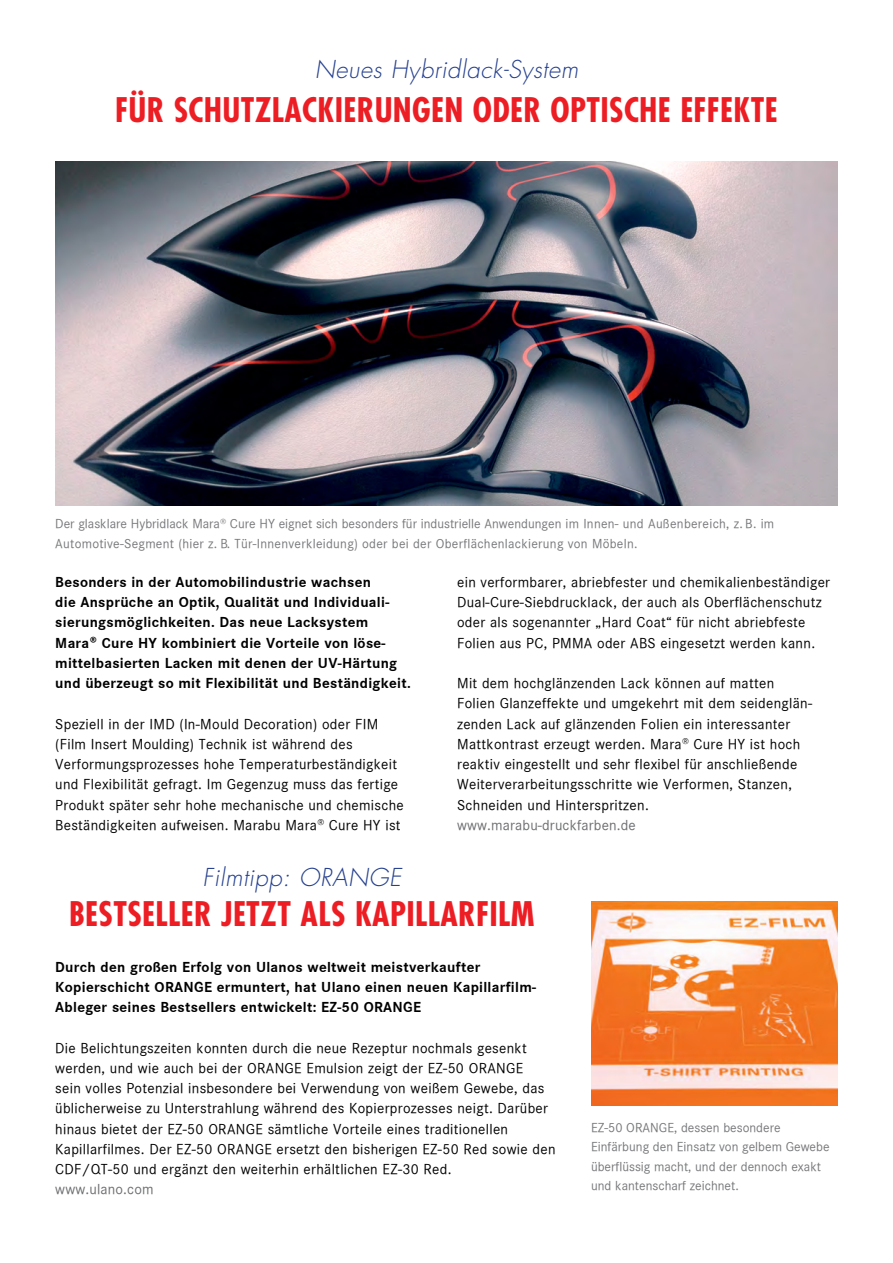
<style>
.page{position:relative;width:893px;height:1263px;background:#fff}
.page>*{position:absolute;margin:0;border:0;box-sizing:border-box;transform-origin:0 0}
.t1{font:700 condensed 33px "Futura";letter-spacing:.01em;color:#ed1d24}
.t2{font:italic 300 24px "Futura";letter-spacing:.02em;color:#25408f}
.t3{font:15px/20.2px "Corporate S";letter-spacing:.02em;color:#000}
.t4{font:15px/20.2px "Corporate S Bold";letter-spacing:.02em;color:#000}
.t5{font:15px "Corporate S";letter-spacing:.01em;color:#6d6e71}
.t6{font:13.5px/19.5px "Corporate S";letter-spacing:.02em;color:#77787b}
.t7{font:13.5px/19.5px "Corporate S";color:#77787b}
</style>
<div class="page">
<img style="left:55px;top:162px;width:783px;height:343px">
<img style="left:591px;top:901px;width:247px;height:204px">
<h2 class="t2" style="left:315px;top:55px;width:265px">Neues Hybridlack-System</h2>
<h1 class="t1" style="left:115px;top:89px;width:664px">FÜR SCHUTZLACKIERUNGEN ODER OPTISCHE EFFEKTE</h1>
<p class="t6" style="left:55px;top:514px;width:720px">Der glasklare Hybridlack Mara<sup>®</sup> Cure HY eignet sich besonders für industrielle Anwendungen im Innen- und Außenbereich, z. B. im<br>Automotive-Segment (hier z. B. Tür-Innenverkleidung) oder bei der Oberflächenlackierung von Möbeln.</p>
<p class="t3" style="left:457px;top:572px;width:375px">ein verformbarer, abriebfester und chemikalienbeständiger Dual-Cure-Siebdrucklack, der auch als Oberflächenschutz oder als sogenannter „Hard Coat“ für nicht abriebfeste Folien aus PC, PMMA oder ABS eingesetzt werden kann.</p>
<p class="t3" style="left:457px;top:673px;width:357px">Mit dem hochglänzenden Lack können auf matten Folien Glanzeffekte und umgekehrt mit dem seidenglän&shy;zenden Lack auf glänzenden Folien ein interessanter Mattkontrast erzeugt werden. Mara<sup>®</sup> Cure HY ist hoch reaktiv eingestellt und sehr flexibel für anschließende Weiterverarbeitungsschritte wie Verformen, Stanzen, Schneiden und Hinterspritzen.</p>
<p class="t5" style="left:457px;top:816px;width:180px">www.marabu-druckfarben.de</p>
<h2 class="t2" style="left:203px;top:863px;width:200px">Filmtipp: ORANGE</h2>
<p class="t4" style="left:55px;top:572px;width:357px">Besonders in der Automobilindustrie wachsen<br>die Ansprüche an Optik, Qualität und Individuali&shy;sierungsmöglichkeiten. Das neue Lacksystem Mara® Cure HY kombiniert die Vorteile von löse&shy;mittelbasierten Lacken mit denen der UV-Härtung und überzeugt so mit Flexibilität und Beständigkeit.</p>
<p class="t3" style="left:55px;top:714px;width:350px">Speziell in der IMD (In-Mould Decoration) oder FIM (Film Insert Moulding) Technik ist während des Verformungsprozesses hohe Temperaturbeständigkeit und Flexibilität gefragt. Im Gegenzug muss das fertige Produkt später sehr hohe mechanische und chemische Beständigkeiten aufweisen. Marabu Mara<sup>®</sup> Cure HY ist</p>
<h1 class="t1" style="left:69px;top:893px;width:467px">BESTSELLER JETZT ALS KAPILLARFILM</h1>
<p class="t4" style="left:55px;top:957px;width:482px">Durch den großen Erfolg von Ulanos weltweit meistverkaufter<br>Kopierschicht ORANGE ermuntert, hat Ulano einen neuen Kapillarfilm-<br>Ableger seines Bestsellers entwickelt: EZ-50 ORANGE</p>
<p class="t3" style="left:55px;top:1038px;width:502px">Die Belichtungszeiten konnten durch die neue Rezeptur nochmals gesenkt werden, und wie auch bei der ORANGE Emulsion zeigt der EZ-50 ORANGE<br>sein volles Potenzial insbesondere bei Verwendung von weißem Gewebe, das üblicherweise zu Unterstrahlung während des Kopierprozesses neigt. Darüber hinaus bietet der EZ-50 ORANGE sämtliche Vorteile eines traditionellen Kapillarfilmes. Der EZ-50 ORANGE ersetzt den bisherigen EZ-50 Red sowie den CDF/QT-50 und ergänzt den weiterhin erhältlichen EZ-30 Red.</p>
<p class="t5" style="left:55px;top:1181px;width:100px">www.ulano.com</p>
<p class="t7" style="left:591px;top:1118px;width:240px">EZ-50 ORANGE, dessen besondere Einfärbung den Einsatz von gelbem Gewebe überflüssig macht, und der dennoch exakt und kantenscharf zeichnet.</p>
</div>
